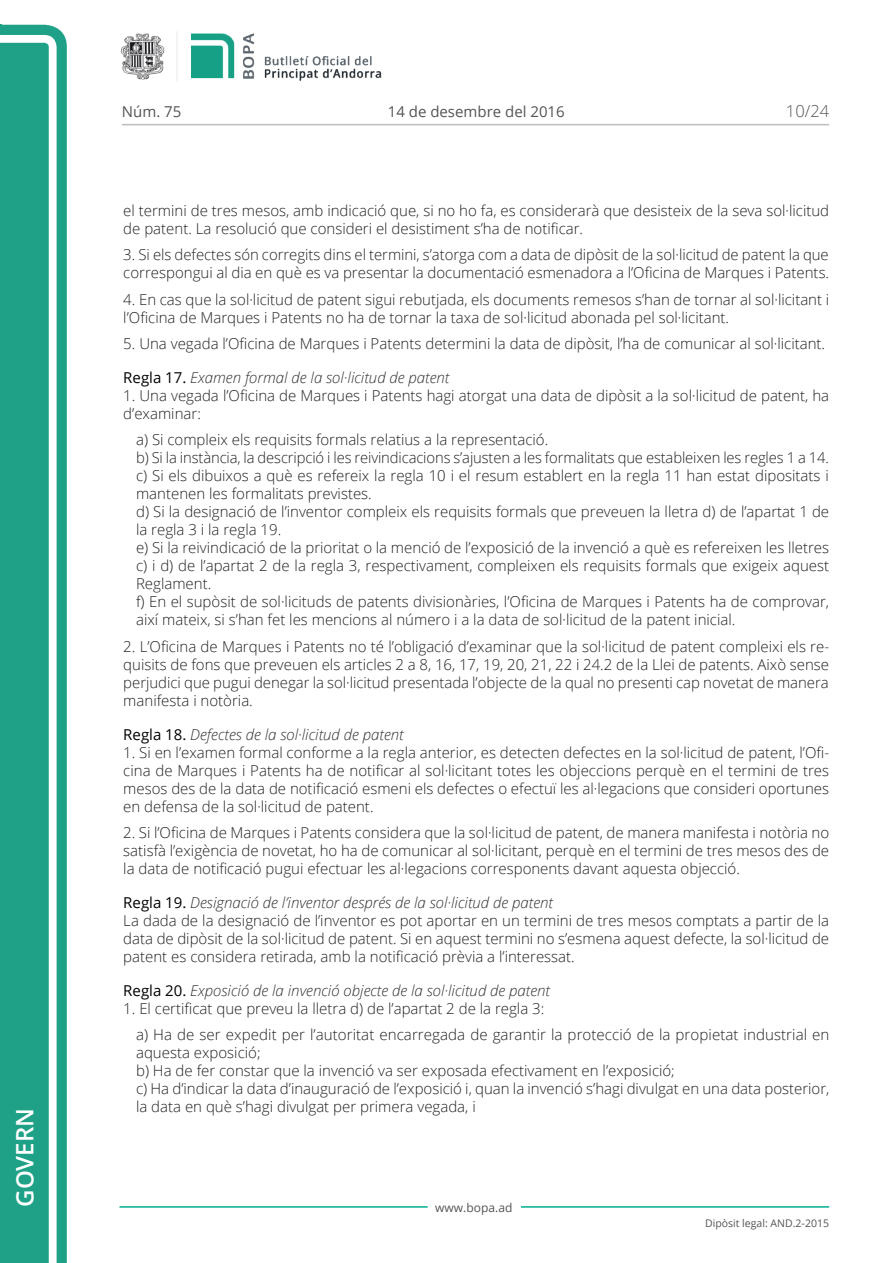
<style>
.page{position:relative;width:893px;height:1263px;background:#fff}
.page>*{position:absolute;margin:0;border:0;box-sizing:border-box;transform-origin:0 0}
.t1{font:600 24px "Open Sans";color:#fff}
.t2{font:300 16.5px "Open Sans";color:#545454}
.Body_text{font:300 15px/18px "Open Sans";color:#231f20}
.Body_text_NOS{font:300 15px/18px "Open Sans";color:#231f20}
.Titol_7{font:italic 300 15px "Open Sans";color:#303030}
.Body_text_i{font:300 15px/18px "Open Sans";color:#231f20}
.t3{font:15px "Open Sans";color:#545454}
.t4{font:12px "Open Sans";color:#545454}
.t5{font:10.5px "Open Sans";color:#545454}
.s1{font-weight:400;font-style:normal;color:#000}
</style>
<div class="page">
<svg style="left:0;top:25px;width:67px;height:1238px;fill:#1ea187"></svg>
<div style="left:0;top:43px;width:49px;height:1220px;background:#1ea187"></div>
<img style="left:122px;top:32px;width:260px;height:49px">
<hr style="left:119px;top:1206px;width:309px;height:2px;background:#00ae91">
<hr style="left:521px;top:1206px;width:308px;height:2px;background:#00ae91">
<hr style="left:122px;top:124px;width:707px;height:1px;background:#bcbdc0">
<h1 class="t1" style="left:8px;top:1207px;width:100px;rotate:-90deg">Govern</h1>
<p class="t3" style="left:122px;top:102px;width:61px">Núm. 75</p>
<p class="t3" style="left:388px;top:102px;width:178px">14 de desembre del 2016</p>
<p class="t2" style="left:786px;top:100px;width:45px">10/24</p>
<p class="Body_text" style="left:123px;top:201px;width:707px">el termini de tres mesos, amb indicació que, si no ho fa, es considerarà que desisteix de la seva sol·licitud de patent. La resolució que consideri el desistiment s’ha de notificar.</p>
<p class="Body_text" style="left:123px;top:245px;width:707px">3. Si els defectes són corregits dins el termini, s’atorga com a data de dipòsit de la sol·licitud de patent la que correspongui al dia en què es va presentar la documentació esmenadora a l’Oficina de Marques i Patents.</p>
<p class="Body_text" style="left:123px;top:290px;width:707px">4. En cas que la sol·licitud de patent sigui rebutjada, els documents remesos s’han de tornar al sol·licitant i l’Oficina de Marques i Patents no ha de tornar la taxa de sol·licitud abonada pel sol·licitant.</p>
<p class="Body_text" style="left:123px;top:334px;width:703px">5. Una vegada l’Oficina de Marques i Patents determini la data de dipòsit, l’ha de comunicar al sol·licitant.</p>
<p class="Titol_7" style="left:123px;top:367px;width:328px"><span class="s1">Regla 17.</span> Examen formal de la sol·licitud de patent</p>
<p class="Body_text" style="left:123px;top:386px;width:707px">1. Una vegada l’Oficina de Marques i Patents hagi atorgat una data de dipòsit a la sol·licitud de patent, ha d’examinar:</p>
<p class="Body_text_NOS" style="left:136px;top:431px;width:414px">a) Si compleix els requisits formals relatius a la representació.</p>
<p class="Body_text_NOS" style="left:136px;top:449px;width:694px">b) Si la instància, la descripció i les reivindicacions s’ajusten a les formalitats que estableixen les regles 1 a 14.</p>
<p class="Body_text_NOS" style="left:136px;top:467px;width:694px">c) Si els dibuixos a què es refereix la regla 10 i el resum establert en la regla 11 han estat dipositats i mantenen les formalitats previstes.</p>
<p class="Body_text_NOS" style="left:136px;top:503px;width:695px">d) Si la designació de l’inventor compleix els requisits formals que preveuen la lletra d) de l’apartat 1 de la regla 3 i la regla 19.</p>
<p class="Body_text_NOS" style="left:136px;top:539px;width:695px;text-align:justify">e) Si la reivindicació de la prioritat o la menció de l’exposició de la invenció a què es refereixen les lletres c) i d) de l’apartat 2 de la regla 3, respectivament, compleixen els requisits formals que exigeix aquest Reglament.</p>
<p class="Body_text_i" style="left:136px;top:593px;width:695px">f) En el supòsit de sol·licituds de patents divisionàries, l’Oficina de Marques i Patents ha de comprovar, així mateix, si s’han fet les mencions al número i a la data de sol·licitud de la patent inicial.</p>
<p class="Body_text" style="left:123px;top:637px;width:707px;text-align:justify">2. L’Oficina de Marques i Patents no té l’obligació d’examinar que la sol·licitud de patent compleixi els re&shy;quisits de fons que preveuen els articles 2 a 8, 16, 17, 19, 20, 21, 22 i 24.2 de la Llei de patents. Això sense perjudici que pugui denegar la sol·licitud presentada l’objecte de la qual no presenti cap novetat de manera manifesta i notòria.</p>
<p class="Titol_7" style="left:123px;top:724px;width:282px"><span class="s1">Regla 18.</span> Defectes de la sol·licitud de patent</p>
<p class="Body_text" style="left:123px;top:743px;width:707px;text-align:justify">1. Si en l’examen formal conforme a la regla anterior, es detecten defectes en la sol·licitud de patent, l’Ofi&shy;cina de Marques i Patents ha de notificar al sol·licitant totes les objeccions perquè en el termini de tres mesos des de la data de notificació esmeni els defectes o efectuï les al·legacions que consideri oportunes en defensa de la sol·licitud de patent.</p>
<p class="Body_text" style="left:123px;top:823px;width:707px;text-align:justify">2. Si l’Oficina de Marques i Patents considera que la sol·licitud de patent, de manera manifesta i notòria no satisfà l’exigència de novetat, ho ha de comunicar al sol·licitant, perquè en el termini de tres mesos des de la data de notificació pugui efectuar les al·legacions corresponents davant aquesta objecció.</p>
<p class="Titol_7" style="left:123px;top:892px;width:431px"><span class="s1">Regla 19.</span> Designació de l’inventor després de la sol·licitud de patent</p>
<p class="Body_text" style="left:123px;top:911px;width:707px;text-align:justify">La dada de la designació de l’inventor es pot aportar en un termini de tres mesos comptats a partir de la data de dipòsit de la sol·licitud de patent. Si en aquest termini no s’esmena aquest defecte, la sol·licitud de patent es considera retirada, amb la notificació prèvia a l’interessat.</p>
<p class="Titol_7" style="left:123px;top:980px;width:428px"><span class="s1">Regla 20.</span> Exposició de la invenció objecte de la sol·licitud de patent</p>
<p class="Body_text" style="left:123px;top:999px;width:422px">1. El certificat que preveu la lletra d) de l’apartat 2 de la regla 3:</p>
<p class="Body_text_NOS" style="left:136px;top:1025px;width:695px">a) Ha de ser expedit per l’autoritat encarregada de garantir la protecció de la propietat industrial en aquesta exposició;</p>
<p class="Body_text_NOS" style="left:136px;top:1061px;width:540px">b) Ha de fer constar que la invenció va ser exposada efectivament en l’exposició;</p>
<p class="Body_text_NOS" style="left:136px;top:1079px;width:695px">c) Ha d’indicar la data d’inauguració de l’exposició i, quan la invenció s’hagi divulgat en una data posterior, la data en què s’hagi divulgat per primera vegada, i</p>
<p class="t4" style="left:435px;top:1199px;width:79px">www.bopa.ad</p>
<p class="t5" style="left:705px;top:1216px;width:125px">Dipòsit legal: AND.2-2015</p>
</div>
